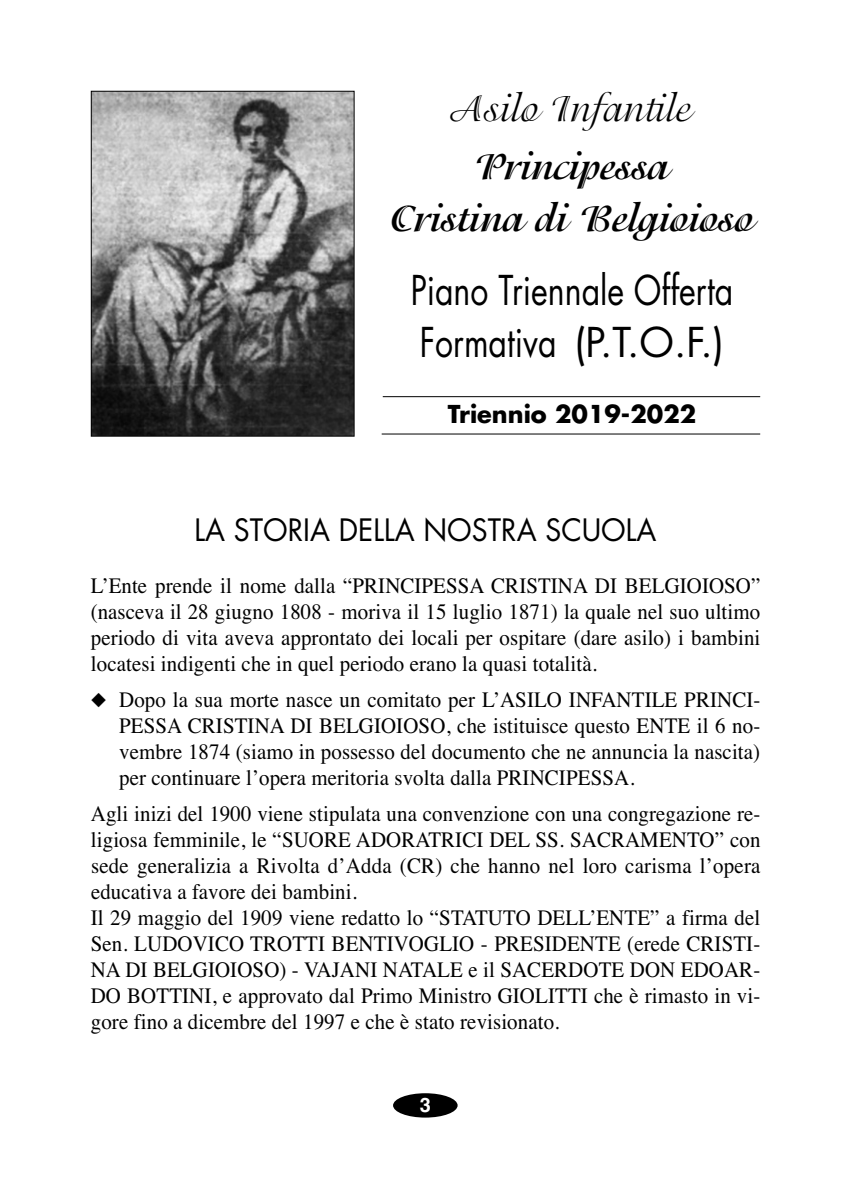
<style>
.page{position:relative;width:851px;height:1191px;background:#fff}
.page>*{position:absolute;margin:0;border:0;box-sizing:border-box;transform-origin:0 0}
.t1{font:40px/52px "Futura";color:#000;scale:.8 1}
.t2{font:700 40px/52px "Isadora";color:#000;text-align:center}
.t3{font:40px "Isadora";color:#000}
.t4{font:30px "Futura";color:#000;scale:.95 1}
.t5{font:700 24px "Futura";color:#000}
.t6{font:22px/26px "Times";letter-spacing:.005em;color:#000;text-align:justify;scale:.95 1}
.t7{font:700 20px "Helvetica";color:#fff}
</style>
<div class="page">
<div style="left:393px;top:1093px;width:64px;height:24px;background:#000;border-radius:50%"></div>
<img style="left:93px;top:93px;width:259px;height:342px">
<div style="left:91px;top:91px;width:263px;height:346px;border:1px solid #000"></div>
<hr style="left:381px;top:433px;width:379px;height:1px;background:#000">
<hr style="left:382px;top:396px;width:378px;height:1px;background:#000">
<h1 class="t3" style="left:452px;top:92px;width:241px">Asilo Infantile</h1>
<h1 class="t2" style="left:390px;top:143px;width:364px">Principessa<br>Cristina di Belgioioso</h1>
<h1 class="t1" style="left:410px;top:267px;width:404px">Piano Triennale Offerta<br>Formativa (P.T.O.F.)</h1>
<p class="t5" style="left:447px;top:403px;width:250px">Triennio 2019-2022</p>
<h2 class="t4" style="left:194px;top:516px;width:488px">LA STORIA DELLA NOSTRA SCUOLA</h2>
<p class="t6" style="left:91px;top:572px;width:706px">L’Ente prende il nome dalla “PRINCIPESSA CRISTINA DI BELGIOIOSO” (nasceva il 28 giugno 1808 - moriva il 15 luglio 1871) la quale nel suo ultimo periodo di vita aveva approntato dei locali per ospitare (dare asilo) i bambini locatesi indigenti che in quel periodo erano la quasi totalità.</p>
<p class="t6" style="left:119px;top:686px;width:676px;text-indent:-28px">◆ Dopo la sua morte nasce un comitato per L’ASILO INFANTILE PRINCI-PESSA CRISTINA DI BELGIOIOSO, che istituisce questo ENTE il 6 no&shy;vembre 1874 (siamo in possesso del documento che ne annuncia la nascita) per continuare l’opera meritoria svolta dalla PRINCIPESSA.</p>
<p class="t6" style="left:91px;top:800px;width:706px;text-align:left">Agli inizi del 1900 viene stipulata una convenzione con una congregazione re&shy;ligiosa femminile, le “SUORE ADORATRICI DEL SS. SACRAMENTO” con sede generalizia a Rivolta d’Adda (CR) che hanno nel loro carisma l’opera educativa a favore dei bambini.<br>Il 29 maggio del 1909 viene redatto lo “STATUTO DELL’ENTE” a firma del Sen. LUDOVICO TROTTI BENTIVOGLIO - PRESIDENTE (erede CRISTI-NA DI BELGIOIOSO) - VAJANI NATALE e il SACERDOTE DON EDOAR-DO BOTTINI, e approvato dal Primo Ministro GIOLITTI che è rimasto in vi&shy;gore fino a dicembre del 1997 e che è stato revisionato.</p>
<p class="t7" style="left:420px;top:1093px;width:13px">3</p>
</div>
